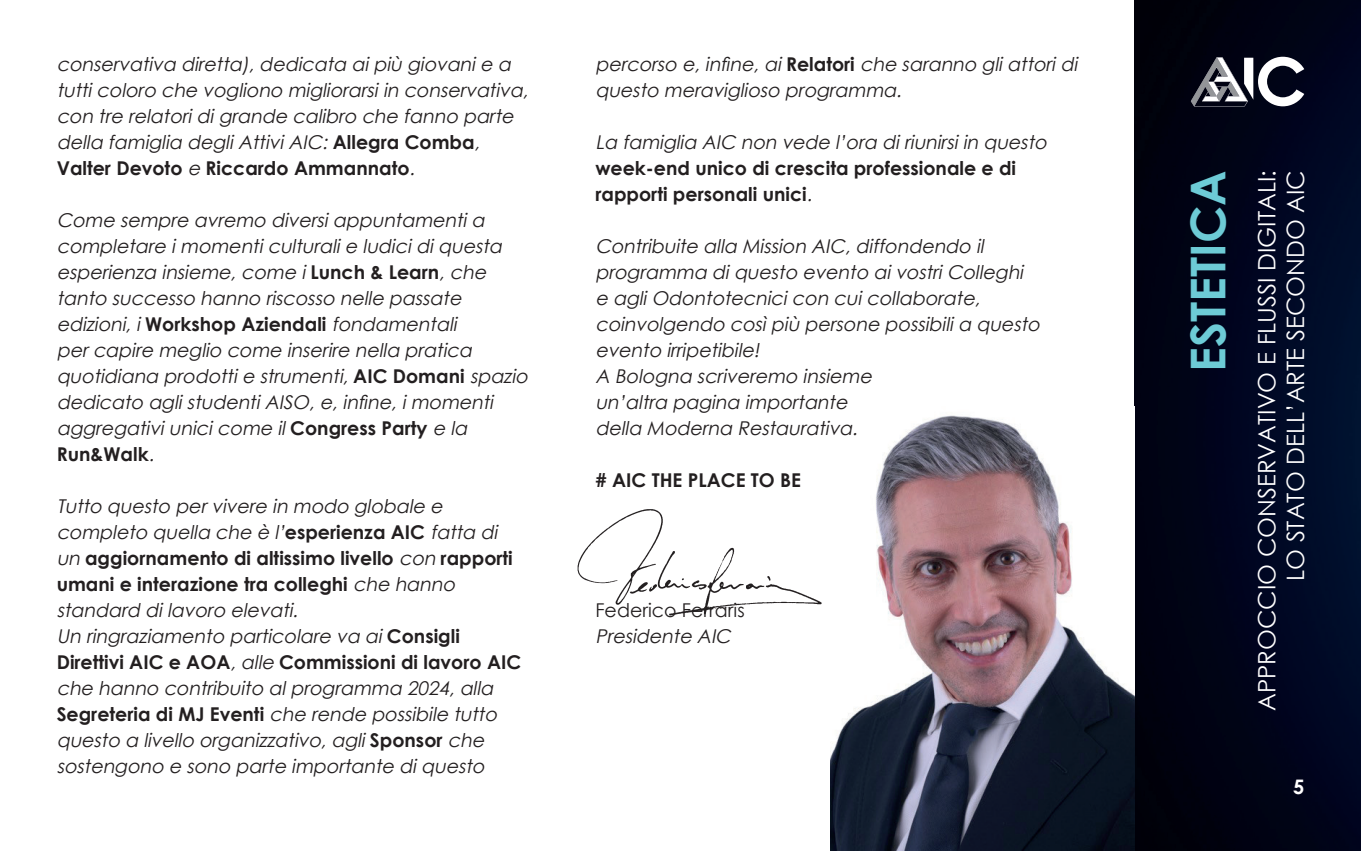
<style>
.page{position:relative;width:1361px;height:851px;background:#fff}
.page>*{position:absolute;margin:0;border:0;box-sizing:border-box;transform-origin:0 0}
.t1{font:700 48px "Century Gothic";color:#6dcbd6}
.t2{font:24px/28.8px "Century Gothic";color:#fff;text-align:right}
.t3{font:700 20px "Century Gothic";color:#fff}
.t4{font:italic 19px/26px "Century Gothic";color:#231f20}
.t5{font:700 19px/26px "Century Gothic";color:#231f20}
.t6{font:19px "Century Gothic";color:#231f20}
.s1{font-weight:700;font-style:normal}
.s2{font-weight:400;font-style:italic}
</style>
<div class="page">
<img style="left:1134px;top:0;width:227px;height:850px">
<svg style="left:1191px;top:57px;width:113px;height:49px"></svg>
<img style="left:830px;top:415px;width:304px;height:435px">
<img style="left:577px;top:490px;width:261px;height:133px">
<p class="t4" style="left:57px;top:51px;width:477px">conservativa diretta),dedicata aipiù giovanie a tutticoloro che vogliono migliorarsiin conservativa, con tre relatoridigrande calibro che fanno parte della famiglia degliAttiviAIC:<span class="s1">A l l e g r a C o m b a</span> , <span class="s1">Valter Devoto</span> e <span class="s1">Riccardo Ammannato</span>.</p>
<p class="t4" style="left:57px;top:207px;width:477px">Come sempre avremo diversiappuntamentia completare imomenticulturalie ludicidiquesta esperienza insieme,come i<span class="s1">L u n c h &amp; L e a r n</span> ,che tanto successo hanno riscosso nelle passate edizioni,i<span class="s1">W o r ks h o p Azi e n d a l i</span> fondamentali percapire meglio come inserire nella pratica quotidiana prodottie strumenti,<span class="s1">A I C D o m a n i</span> spazio dedicato aglistudentiAISO,e,infine,imomenti aggregativiunicicome il<span class="s1">C o n g re s s P a rty</span> e la <span class="s1">Run&amp;Walk</span>.</p>
<p class="t4" style="left:57px;top:493px;width:466px">Tutto questo pervivere in modo globale e completo quella che è l’<span class="s1">e s p e ri e n za A I C</span> fatta di un <span class="s1">aggiornamento di altissimo livello</span> con <span class="s1">rapporti umani e interazione tra colleghi</span> che hanno standard dilavoro elevati.<br>Un ringraziamento particolare va ai<span class="s1">C o n s i g l i Direttivi AIC e AOA</span>,alle <span class="s1">Commissioni di lavoro AIC </span>che hanno contribuito alprogramma 2024,alla<br><span class="s1">S e g rete ri a d i MJ Eve n ti</span> che rende possibile tutto questo a livello organizzativo,agli<span class="s1">S p o n s o r</span> che sostengono e sono parte importante diquesto</p>
<p class="t4" style="left:595px;top:51px;width:488px">percorso e,infine,ai<span class="s1">R e l a t o ri</span> che saranno gliattoridi questo meraviglioso programma.</p>
<p class="t4" style="left:595px;top:129px;width:457px">La famiglia AIC non vede l’ora diriunirsiin questo</p>
<p class="t5" style="left:595px;top:155px;width:422px">week-end unico di crescita professionale e di rapporti personali unici<span class="s2">.</span></p>
<p class="t4" style="left:595px;top:233px;width:450px">Contribuite alla Mission AIC,diffondendo il programma diquesto evento aivostriColleghi e agliOdontotecnicicon cuicollaborate, coinvolgendo cosìpiù persone possibilia questo evento irripetibile!<br>A Bologna scriveremo insieme<br>un’altra pagina importante<br>della Moderna Restaurativa.</p>
<p class="t5" style="left:595px;top:467px;width:207px"># AIC THE PLACE TO BE</p>
<p class="t6" style="left:595px;top:597px;width:151px">Federico Ferraris</p>
<p class="t4" style="left:595px;top:623px;width:141px">Presidente AIC</p>
<h1 class="t1" style="left:1178px;top:372px;width:203px;rotate:-90deg">ESTETICA</h1>
<p class="t2" style="left:1252px;top:710px;width:542px;rotate:-90deg">APPROCCIO CONSERVATIVO E FLUSSI DIGITALI:<br>LO STATO DELL’ARTE SECONDO AIC</p>
<p class="t3" style="left:1293px;top:774px;width:13px">5</p>
</div>
